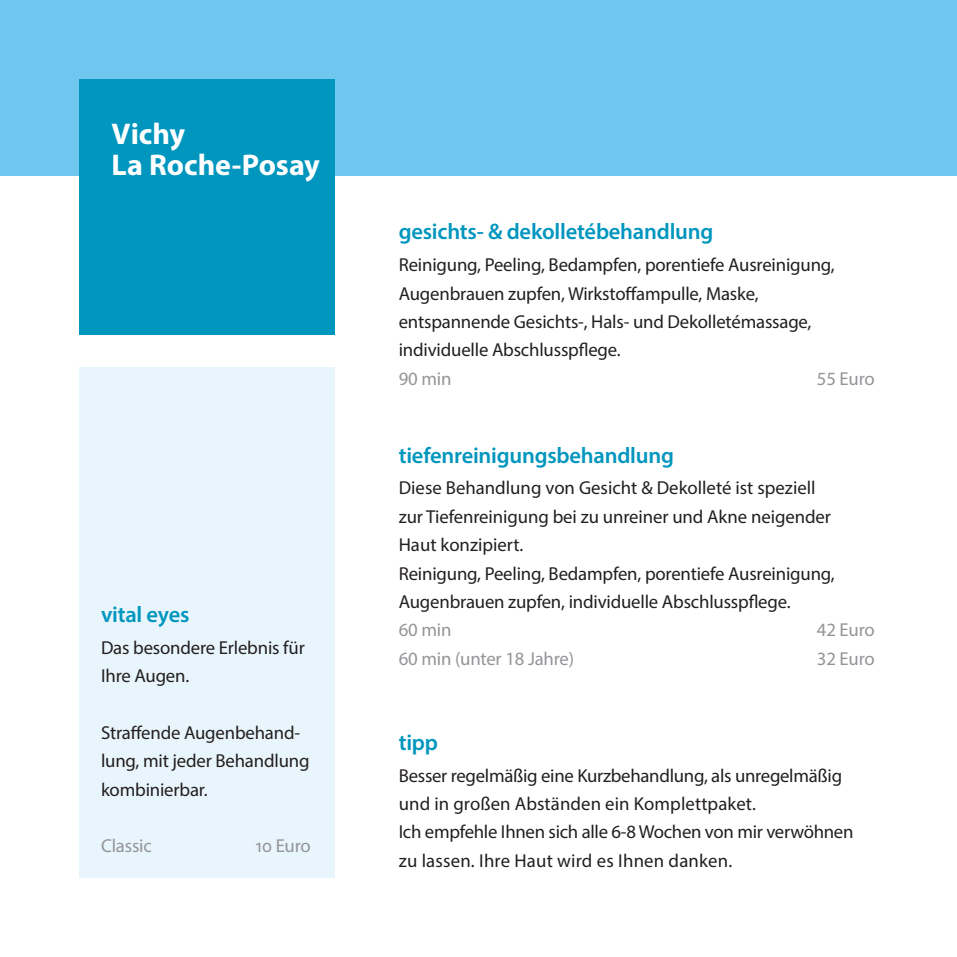
<style>
.page{position:relative;width:957px;height:957px;background:#fff}
.page>*{position:absolute;margin:0;border:0;box-sizing:border-box;transform-origin:0 0}
.t1{font:700 30px/32px "Myriad Pro";color:#fff}
.t2{font:600 22.5px "Myriad Pro";letter-spacing:-.01em;color:#0096be}
.t3{font:18.75px/28.2px "Myriad Pro";letter-spacing:-.01em;color:#231f20}
.t4{font:18.75px "Myriad Pro";letter-spacing:-.01em;color:#939598}
</style>
<div class="page">
<div style="left:0;top:0;width:957px;height:175px;background:#6fc6ef"></div>
<div style="left:80px;top:367px;width:255px;height:510px;background:#e9f5fc"></div>
<div style="left:80px;top:80px;width:255px;height:255px;background:#0096be"></div>
<h1 class="t1" style="left:112px;top:116px;width:210px">Vichy<br>La Roche-Posay</h1>
<p class="t2" style="left:101px;top:600px;width:90px">vital eyes</p>
<p class="t3" style="left:101px;top:633px;width:205px">Das besondere Erlebnis für<br>Ihre Augen.</p>
<p class="t3" style="left:101px;top:718px;width:210px">Straffende Augenbehand&shy;lung, mit jeder Behandlung kombinierbar.</p>
<p class="t4" style="left:101px;top:834px;width:52px">Classic</p>
<p class="t4" style="left:255px;top:834px;width:57px">10 Euro</p>
<p class="t2" style="left:399px;top:217px;width:316px">gesichts- &amp; dekolletébehandlung</p>
<p class="t3" style="left:399px;top:250px;width:437px">Reinigung, Peeling, Bedampfen, porentiefe Ausreinigung, Augenbrauen zupfen, Wirkstoffampulle, Maske, entspannende Gesichts-, Hals- und Dekolletémassage, individuelle Abschlusspflege.</p>
<p class="t4" style="left:399px;top:367px;width:54px">90 min</p>
<p class="t4" style="left:817px;top:367px;width:59px">55 Euro</p>
<p class="t2" style="left:399px;top:441px;width:277px">tiefenreinigungsbehandlung</p>
<p class="t3" style="left:399px;top:474px;width:437px">Diese Behandlung von Gesicht &amp; Dekolleté ist speziell zur Tiefenreinigung bei zu unreiner und Akne neigender Haut konzipiert.<br>Reinigung, Peeling, Bedampfen, porentiefe Ausreinigung, Augenbrauen zupfen, individuelle Abschlusspflege.</p>
<p class="t4" style="left:399px;top:618px;width:54px">60 min</p>
<p class="t4" style="left:817px;top:618px;width:59px">42 Euro</p>
<p class="t4" style="left:399px;top:647px;width:177px">60 min (unter 18 Jahre)</p>
<p class="t4" style="left:817px;top:647px;width:59px">32 Euro</p>
<p class="t2" style="left:399px;top:728px;width:41px">tipp</p>
<p class="t3" style="left:399px;top:761px;width:456px">Besser regelmäßig eine Kurzbehandlung, als unregelmäßig und in großen Abständen ein Komplettpaket.<br>Ich empfehle Ihnen sich alle 6-8 Wochen von mir verwöhnen zu lassen. Ihre Haut wird es Ihnen danken.</p>
</div>
